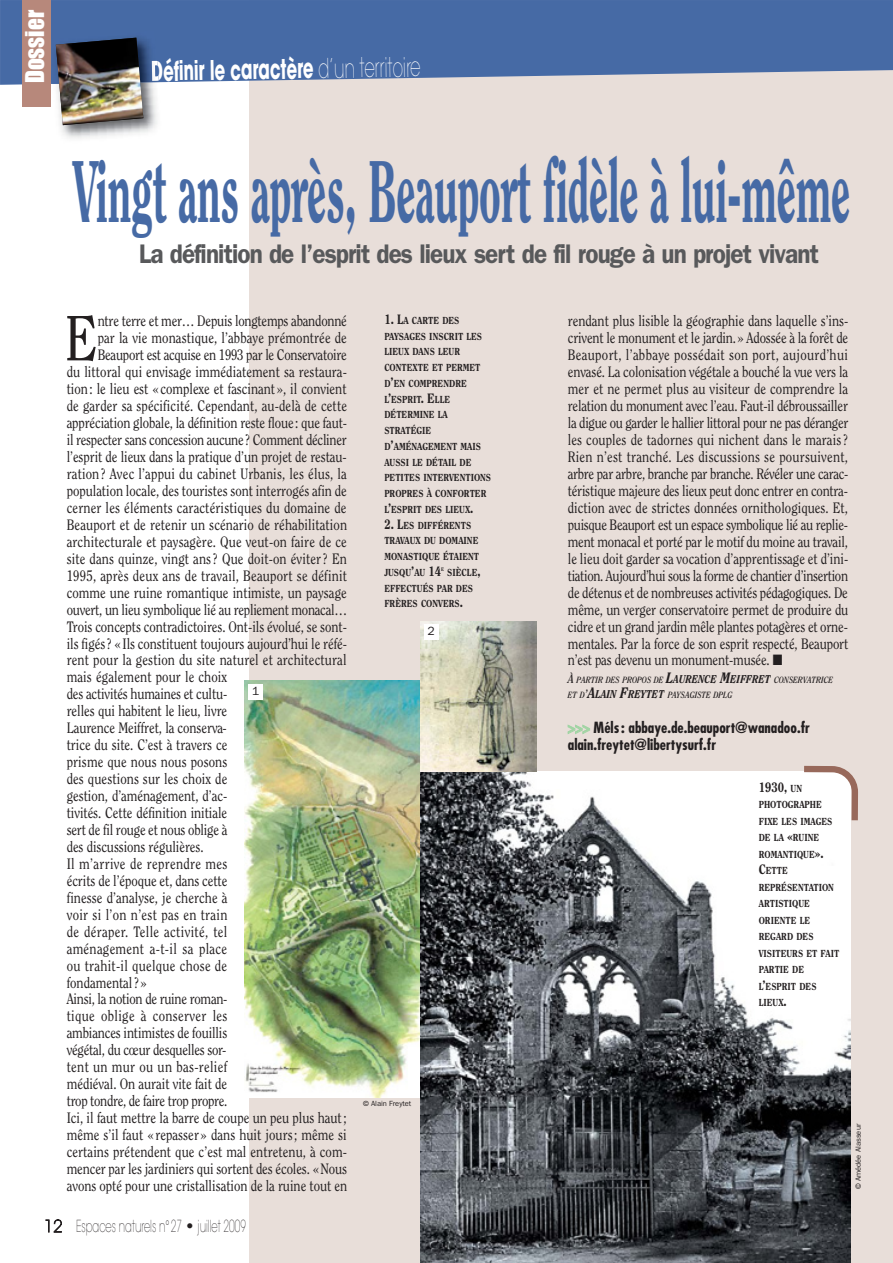
<style>
.page{position:relative;width:893px;height:1263px;background:#fff}
.page>*{position:absolute;margin:0;border:0;box-sizing:border-box;transform-origin:0 0}
.t1{font:800 87px "Clearface";letter-spacing:-.01em;color:#466aa5;scale:.5 1}
.t2{font:63.45px "Clearface";color:#231f20;scale:.85 1}
.t3{font:600 27px "Franklin Gothic";letter-spacing:-.035em;color:#58595b;scale:.9 1}
.t4{font:700 27px "Avant Garde";color:#fff;scale:.61 1}
.t5{font:24px "Impact";color:#fff}
.t6{font:200 16.5px "Avant Garde";color:#231f20}
.t7{font:15px/17px "Clearface";color:#231f20;text-align:justify;scale:.85 1}
.t8{font:15px "Clearface";letter-spacing:-.02em;color:#231f20;scale:.85 1}
.t9{font:15px "Clearface";letter-spacing:.025em;color:#231f20;scale:.85 1}
.t10{font:700 condensed 15px/17px "Futura";color:#231f20}
.t11{font:15px "Clearface";letter-spacing:-.025em;color:#231f20;scale:.85 1}
.t12{font:15px "Clearface";letter-spacing:.02em;color:#231f20;scale:.85 1}
.t13{font:800 13.5px "Clearface";color:#231f20;scale:.85 1}
.t14{font:12px "Franklin Gothic";color:#231f20}
.t15{font:800 10.2px/15.8px "Clearface";color:#231f20;scale:.85 1}
.t16{font:italic 700 9px/15px "Clearface";color:#231f20;scale:.85 1}
.t17{font:7.5px "Franklin Gothic";color:#231f20}
.t18{font:800 5.1px "Clearface";color:#231f20;scale:.85 1}
.s1{font-weight:200}
.s2{font-size:13.5px}
.s3{font-size:12px}
.s4{font-weight:800;font-size:15px}
.s5{font-weight:800;font-size:11.25px}
.s6{color:#a1d4a4}
.s7{font-size:10.2px}
</style>
<div class="page">
<div style="left:249px;top:0;width:640px;height:1263px;background:#e8ded9"></div>
<hr style="left:889px;top:0;width:3px;height:1263px;background:#e8ded9">
<svg style="left:0;top:0;width:892px;height:85px;background:#5575aa"></svg>
<svg style="left:45px;top:1219px;width:17px;height:14px"></svg>
<img style="left:244px;top:681px;width:181px;height:416px">
<img style="left:420px;top:772px;width:430px;height:491px">
<svg style="left:567px;top:725px;width:23px;height:9px"></svg>
<img style="left:421px;top:621px;width:115px;height:150px">
<div style="left:249px;top:685px;width:14px;height:15px;background:#fff"></div>
<div style="left:424px;top:624px;width:14px;height:16px;background:#fff"></div>
<div style="left:23px;top:0;width:28px;height:106px;background:#b7887b"></div>
<img style="left:52px;top:82px;width:112px;height:57px">
<img style="left:51px;top:30px;width:108px;height:54px">
<img style="left:152px;top:61px;width:7px;height:20px">
<img style="left:56px;top:38px;width:87px;height:87px">
<svg style="left:803px;top:765px;width:55px;height:56px;background:#f1eae8"></svg>
<h3 class="t5" style="left:27px;top:83px;width:75px;rotate:-90deg">Dossier</h3>
<h3 class="t4" style="left:151px;top:61px;width:443px;rotate:-1deg">Définir le caractère <span class="s1">d’un territoire</span></h3>
<h1 class="t1" style="left:73px;top:155px;width:1556px">Vingt ans après, Beauport fidèle à lui-même</h1>
<h3 class="t3" style="left:139px;top:245px;width:757px">La définition de l’esprit des lieux sert de fil rouge à un projet vivant</h3>
<h2 class="t2" style="left:65px;top:312px;width:40px">E</h2>
<p class="t7" style="left:98px;top:314px;width:295px">ntre terre et mer… Depuis longtemps abandonné</p>
<p class="t7" style="left:98px;top:331px;width:295px">par la vie monastique, l’abbaye prémontrée de</p>
<p class="t8" style="left:98px;top:349px;width:294px">Beauport est acquise en 1993 par le Conservatoire</p>
<p class="t7" style="left:67px;top:365px;width:331px">du littoral qui envisage immédiatement sa restaura-</p>
<p class="t7" style="left:67px;top:382px;width:331px">tion: le lieu est « complexe et fascinant », il convient</p>
<p class="t7" style="left:67px;top:399px;width:331px">de garder sa spécificité. Cependant, au-delà de cette</p>
<p class="t7" style="left:67px;top:415px;width:331px">appréciation globale, la définition reste floue: que faut-</p>
<p class="t8" style="left:67px;top:434px;width:331px">il respecter sans concession aucune? Comment décliner</p>
<p class="t7" style="left:67px;top:449px;width:331px">l’esprit de lieux dans la pratique d’un projet de restau-</p>
<p class="t7" style="left:67px;top:466px;width:331px">ration ? Avec l’appui du cabinet Urbanis, les élus, la</p>
<p class="t7" style="left:67px;top:483px;width:331px">population locale, des touristes sont interrogés afin de</p>
<p class="t7" style="left:67px;top:500px;width:331px">cerner les éléments caractéristiques du domaine de</p>
<p class="t7" style="left:67px;top:517px;width:331px">Beauport et de retenir un scénario de réhabilitation</p>
<p class="t7" style="left:67px;top:534px;width:331px">architecturale et paysagère. Que veut-on faire de ce</p>
<p class="t7" style="left:67px;top:551px;width:331px">site dans quinze, vingt ans ? Que doit-on éviter ? En</p>
<p class="t7" style="left:67px;top:568px;width:331px">1995, après deux ans de travail, Beauport se définit</p>
<p class="t7" style="left:67px;top:585px;width:331px">comme une ruine romantique intimiste, un paysage</p>
<p class="t8" style="left:67px;top:603px;width:331px">ouvert, un lieu symbolique lié au repliement monacal…</p>
<p class="t7" style="left:67px;top:619px;width:331px">Trois concepts contradictoires. Ont-ils évolué, se sont-</p>
<p class="t7" style="left:67px;top:636px;width:331px">ils figés? «Ils constituent toujours aujourd’hui le réfé-</p>
<p class="t7" style="left:67px;top:653px;width:331px">rent pour la gestion du site naturel et architectural</p>
<p class="t7" style="left:67px;top:670px;width:190px">mais également pour le choix</p>
<p class="t7" style="left:67px;top:687px;width:190px">des activités humaines et cultu-</p>
<p class="t7" style="left:67px;top:704px;width:190px">relles qui habitent le lieu, livre</p>
<p class="t7" style="left:67px;top:721px;width:190px">Laurence Meiffret, la conserva-</p>
<p class="t7" style="left:67px;top:738px;width:190px">trice du site. C’est à travers ce</p>
<p class="t7" style="left:67px;top:754px;width:190px">prisme que nous nous posons</p>
<p class="t7" style="left:67px;top:771px;width:190px">des questions sur les choix de</p>
<p class="t7" style="left:67px;top:788px;width:190px">gestion, d’aménagement, d’ac-</p>
<p class="t7" style="left:67px;top:805px;width:190px">tivités. Cette définition initiale</p>
<p class="t7" style="left:67px;top:822px;width:190px">sert de fil rouge et nous oblige à</p>
<p class="t7" style="left:67px;top:839px;width:162px">des discussions régulières.</p>
<p class="t9" style="left:67px;top:857px;width:190px">Il m’arrive de reprendre mes</p>
<p class="t7" style="left:67px;top:873px;width:191px">écrits de l’époque et, dans cette</p>
<p class="t7" style="left:67px;top:890px;width:191px">finesse d’analyse, je cherche à</p>
<p class="t9" style="left:67px;top:908px;width:191px">voir si l’on n’est pas en train</p>
<p class="t9" style="left:67px;top:925px;width:190px">de déraper. Telle activité, tel</p>
<p class="t9" style="left:67px;top:942px;width:190px">aménagement a-t-il sa place</p>
<p class="t12" style="left:67px;top:959px;width:190px">ou trahit-il quelque chose de</p>
<p class="t7" style="left:67px;top:975px;width:96px">fondamental? »</p>
<p class="t8" style="left:67px;top:993px;width:191px">Ainsi, la notion de ruine roman-</p>
<p class="t9" style="left:67px;top:1010px;width:190px">tique oblige à conserver les</p>
<p class="t7" style="left:67px;top:1026px;width:190px">ambiances intimistes de fouillis</p>
<p class="t8" style="left:67px;top:1044px;width:189px">végétal, du cœur desquelles sor-</p>
<p class="t9" style="left:67px;top:1061px;width:190px">tent un mur ou un bas-relief</p>
<p class="t7" style="left:67px;top:1077px;width:190px">médiéval. On aurait vite fait de</p>
<p class="t11" style="left:67px;top:1095px;width:190px">trop tondre, de faire trop propre.</p>
<p class="t7" style="left:67px;top:1110px;width:331px">Ici, il faut mettre la barre de coupe un peu plus haut;</p>
<p class="t7" style="left:67px;top:1127px;width:331px">même s’il faut « repasser » dans huit jours ; même si</p>
<p class="t7" style="left:67px;top:1144px;width:331px">certains prétendent que c’est mal entretenu, à com-</p>
<p class="t7" style="left:67px;top:1161px;width:331px">mencer par les jardiniers qui sortent des écoles. «Nous</p>
<p class="t7" style="left:67px;top:1178px;width:331px">avons opté pour une cristallisation de la ruine tout en</p>
<p class="t14" style="left:252px;top:687px;width:9px">1</p>
<p class="t15" style="left:384px;top:313px;width:127px"><span class="s2">1. L</span>A CARTE DES<br>PAYSAGES INSCRIT LES<br>LIEUX DANS LEUR<br>CONTEXTE ET PERMET<br>D<span class="s2">’</span>EN COMPRENDRE<br>L<span class="s2">’</span>ESPRIT<span class="s2">. E</span>LLE<br>DÉTERMINE LA<br>STRATÉGIE<br>D<span class="s2">’</span>AMÉNAGEMENT MAIS<br>AUSSI LE DÉTAIL DE<br>PETITES INTERVENTIONS<br>PROPRES À CONFORTER<br>L<span class="s2">’</span>ESPRIT DES LIEUX<span class="s2">.</span></p>
<p class="t15" style="left:384px;top:518px;width:113px"><span class="s2">2. L</span>ES DIFFÉRENTS<br>TRAVAUX DU DOMAINE<br>MONASTIQUE ÉTAIENT<br>JUSQU<span class="s2">’</span>AU <span class="s2">14</span></p>
<p class="t15" style="left:384px;top:565px;width:115px;text-indent:63px">SIÈCLE<span class="s2">,<br></span>EFFECTUÉS PAR DES<br>FRÈRES CONVERS<span class="s2">.</span></p>
<p class="t18" style="left:441px;top:567px;width:5px">E</p>
<p class="t14" style="left:427px;top:627px;width:9px">2</p>
<p class="t17" style="left:363px;top:1101px;width:50px">© Alain Freytet</p>
<p class="t7" style="left:568px;top:314px;width:331px">rendant plus lisible la géographie dans laquelle s’ins&shy;crivent le monument et le jardin.» Adossée à la forêt de Beauport, l’abbaye possédait son port, aujourd’hui envasé. La colonisation végétale a bouché la vue vers la mer et ne permet plus au visiteur de comprendre la relation du monument avec l’eau. Faut-il débroussailler la digue ou garder le hallier littoral pour ne pas déranger les couples de tadornes qui nichent dans le marais ?<br>Rien n’est tranché. Les discussions se poursuivent, arbre par arbre, branche par branche. Révéler une carac&shy;téristique majeure des lieux peut donc entrer en contra&shy;diction avec de strictes données ornithologiques. Et, puisque Beauport est un espace symbolique lié au replie&shy;ment monacal et porté par le motif du moine au travail, le lieu doit garder sa vocation d’apprentissage et d’ini&shy;tiation. Aujourd’hui sous la forme de chantier d’insertion de détenus et de nombreuses activités pédagogiques. De même, un verger conservatoire permet de produire du cidre et un grand jardin mêle plantes potagères et orne&shy;mentales. Par la force de son esprit respecté, Beauport n’est pas devenu un monument-musée. ■</p>
<p class="t16" style="left:568px;top:673px;width:313px"><span class="s3">À</span> PARTIR DES PROPOS DE <span class="s4">L</span><span class="s5">AURENCE</span> <span class="s4">M</span><span class="s5">EIFFRET</span> CONSERVATRICE<br>ET D<span class="s3">’</span><span class="s4">A</span><span class="s5">LAIN</span> <span class="s4">F</span><span class="s5">REYTET</span> PAYSAGISTE DPLG</p>
<p class="t10" style="left:568px;top:721px;width:243px"><span class="s6">&gt;&gt;&gt;</span> Méls : abbaye.de.beauport@wanadoo.fr alain.freytet@libertysurf.fr</p>
<p class="t13" style="left:758px;top:781px;width:52px">1930, <span class="s7">UN</span></p>
<p class="t15" style="left:758px;top:797px;width:96px;line-height:16.5px">PHOTOGRAPHE<br>FIXE LES IMAGES<br>DE LA <span class="s2">«</span>RUINE<br>ROMANTIQUE<span class="s2">».<br>C</span>ETTE<br>REPRÉSENTATION<br>ARTISTIQUE<br>ORIENTE LE<br>REGARD DES<br>VISITEURS ET FAIT<br>PARTIE DE<br>L<span class="s2">’</span>ESPRIT DES<br>LIEUX<span class="s2">.</span></p>
<p class="t17" style="left:855px;top:1189px;width:67px;rotate:-90deg">© Amédée Alasseur</p>
<p class="t6" style="left:44px;top:1220px;width:203px">12 Espaces naturels n°27 • juillet 2009</p>
</div>
